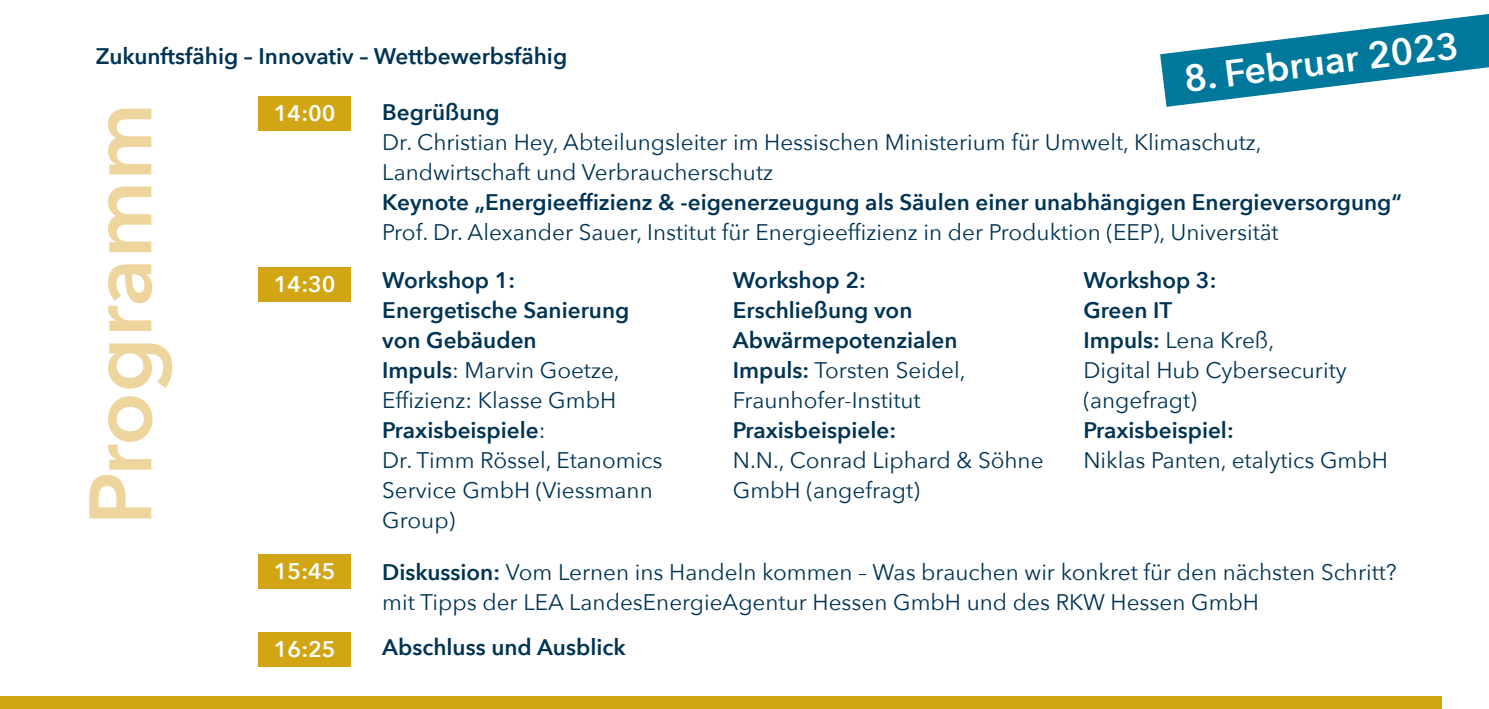
<style>
.page{position:relative;width:1489px;height:709px;background:#fff}
.page>*{position:absolute;margin:0;border:0;box-sizing:border-box;transform-origin:0 0}
.Text{font:600 87.5px "Avenir Next";color:#edd59d}
.Text-2{font:600 37.5px "Avenir Next";color:#fff}
.Text-3{font:22.5px/30px "Avenir Next";color:#003454}
.Text-4{font:600 22.5px "Avenir Next";color:#003454}
.Text-5{font:600 22.5px "Avenir Next";color:#fff}
.s1{font-weight:600}
.s2{font-weight:400}
</style>
<div class="page">
<div style="left:258px;top:96px;width:93px;height:34px;background:#d1a513"></div>
<div style="left:0;top:696px;width:1441px;height:13px;background:#d1a513"></div>
<svg style="left:1160px;top:14px;width:328px;height:93px"></svg>
<div style="left:258px;top:267px;width:93px;height:34px;background:#d1a513"></div>
<div style="left:258px;top:554px;width:93px;height:34px;background:#d1a513"></div>
<div style="left:258px;top:632px;width:93px;height:34px;background:#d1a513"></div>
<p class="Text-4" style="left:96px;top:36px;width:473px">Zukunftsfähig – Innovativ – Wettbewerbsfähig</p>
<p class="Text-2" style="left:1180px;top:47px;width:278px;rotate:-7deg">8. Februar 2023</p>
<p class="Text" style="left:46px;top:525px;width:424px;rotate:-90deg">Programm</p>
<p class="Text-4" style="left:382px;top:93px;width:119px">Begrüßung</p>
<p class="Text-5" style="left:274px;top:93px;width:63px">14:00</p>
<p class="Text-3" style="left:382px;top:126px;width:880px">Dr. Christian Hey, Abteilungsleiter im Hessischen Ministerium für Umwelt, Klimaschutz,</p>
<p class="Text-3" style="left:382px;top:156px;width:392px">Landwirtschaft und Verbraucherschutz</p>
<p class="Text-4" style="left:382px;top:183px;width:1021px">Keynote „Energieeffizienz &amp; -eigenerzeugung als Säulen einer unabhängigen Energieversorgung“</p>
<p class="Text-3" style="left:382px;top:216px;width:898px">Prof. Dr. Alexander Sauer, Institut für Energieeffizienz in der Produktion (EEP), Universität</p>
<p class="Text-4" style="left:382px;top:260px;width:134px">Workshop 1:</p>
<p class="Text-4" style="left:382px;top:290px;width:248px">Energetische Sanierung</p>
<p class="Text-4" style="left:382px;top:320px;width:156px">von Gebäuden</p>
<p class="Text-3" style="left:382px;top:354px;width:239px"><span class="s1">Impuls</span>: Marvin Goetze,</p>
<p class="Text-3" style="left:382px;top:384px;width:235px">Effizienz: Klasse GmbH</p>
<p class="Text-4" style="left:382px;top:410px;width:165px">Praxisbeispiele<span class="s2">:</span></p>
<p class="Text-3" style="left:382px;top:444px;width:282px">Dr. Timm Rössel, Etanomics<br>Service GmbH (Viessmann<br>Group)</p>
<p class="Text-4" style="left:732px;top:260px;width:134px">Workshop 2:</p>
<p class="Text-4" style="left:732px;top:290px;width:181px">Erschließung von</p>
<p class="Text-4" style="left:732px;top:320px;width:226px">Abwärmepotenzialen</p>
<p class="Text-3" style="left:732px;top:354px;width:234px"><span class="s1">Impuls:</span> Torsten Seidel,</p>
<p class="Text-3" style="left:732px;top:384px;width:189px">Fraunhofer-Institut</p>
<p class="Text-4" style="left:732px;top:410px;width:165px">Praxisbeispiele:</p>
<p class="Text-3" style="left:732px;top:444px;width:312px">N.N., Conrad Liphard &amp; Söhne<br>GmbH (angefragt)</p>
<p class="Text-4" style="left:1083px;top:260px;width:134px">Workshop 3:</p>
<p class="Text-4" style="left:1083px;top:290px;width:90px">Green IT</p>
<p class="Text-3" style="left:1083px;top:324px;width:192px"><span class="s1">Impuls:</span> Lena Kreß,</p>
<p class="Text-3" style="left:1083px;top:354px;width:265px">Digital Hub Cybersecurity (angefragt)</p>
<p class="Text-4" style="left:1083px;top:410px;width:152px">Praxisbeispiel:</p>
<p class="Text-3" style="left:1083px;top:444px;width:306px">Niklas Panten, etalytics GmbH</p>
<p class="Text-5" style="left:274px;top:264px;width:63px">14:30</p>
<p class="Text-5" style="left:274px;top:551px;width:63px">15:45</p>
<p class="Text-5" style="left:274px;top:629px;width:63px">16:25</p>
<p class="Text-3" style="left:382px;top:556px;width:1015px"><span class="s1">Diskussion:</span> Vom Lernen ins Handeln kommen – Was brauchen wir konkret für den nächsten Schritt? mit Tipps der LEA LandesEnergieAgentur Hessen GmbH und des RKW Hessen GmbH</p>
<p class="Text-4" style="left:382px;top:627px;width:245px">Abschluss und Ausblick</p>
</div>
